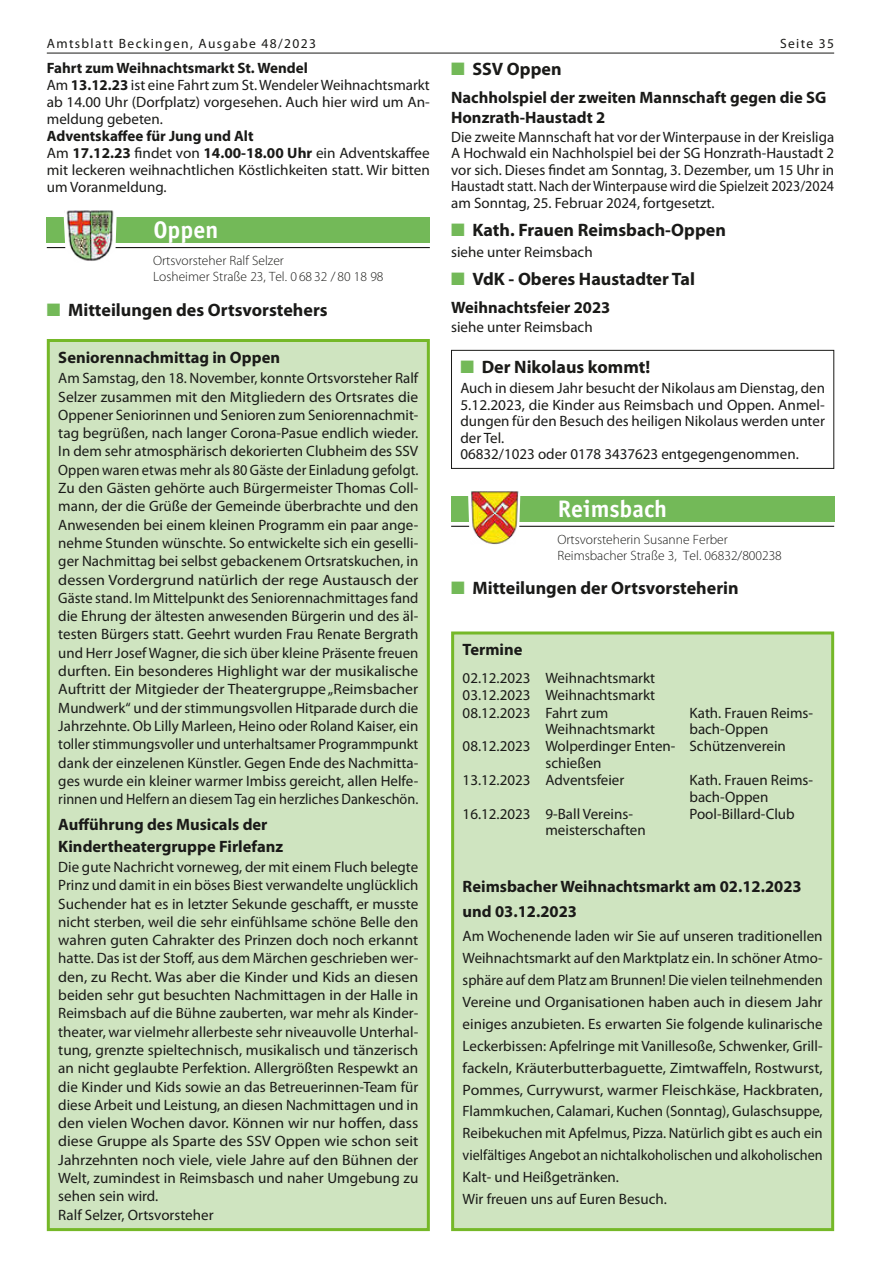
<style>
.page{position:relative;width:881px;height:1263px;background:#fff}
.page>*{position:absolute;margin:0;border:0;box-sizing:border-box;transform-origin:0 0}
.t1{font:700 24px "Officina Sans LT";color:#fff}
.t2{font:700 18px "Myriad Pro";color:#1a1a18}
.t3{font:700 16.5px/19.8px "Myriad Pro";color:#1a1a18}
.t4{font:15px/18.3px "Myriad Pro";color:#1a1a18}
.t5{font:300 13.5px/16.2px "Myriad Pro";color:#1a1a18}
.t6{font:13.5px "Myriad Pro";letter-spacing:.1em;color:#1a1a18}
.s1{color:#73b958}
.s2{font-weight:700}
</style>
<div class="page">
<hr style="left:47px;top:53px;width:786px;height:1px;background:#1a1a18">
<div style="left:451px;top:350px;width:382px;height:119px;border:1px solid #1a1a18"></div>
<div style="left:451px;top:497px;width:382px;height:25px;background:#73b958"></div>
<hr style="left:451px;top:526px;width:382px;height:1px;background:#1a1a18">
<svg style="left:468px;top:491px;width:52px;height:36px"></svg>
<img style="left:470px;top:491px;width:48px;height:53px">
<div style="left:47px;top:217px;width:382px;height:26px;background:#73b958"></div>
<hr style="left:47px;top:247px;width:382px;height:1px;background:#1a1a18">
<svg style="left:63px;top:217px;width:54px;height:32px"></svg>
<img style="left:64px;top:210px;width:52px;height:51px">
<div style="left:48px;top:340px;width:380px;height:889px;background:#cfe4c0"></div>
<div style="left:47px;top:339px;width:382px;height:892px;border:3px solid #75b828"></div>
<div style="left:452px;top:633px;width:380px;height:596px;background:#cfe4c0"></div>
<div style="left:451px;top:631px;width:382px;height:600px;border:3px solid #75b828"></div>
<p class="t6" style="left:47px;top:35px;width:270px">Amtsblatt Beckingen, Ausgabe 48/2023</p>
<p class="t6" style="left:779px;top:35px;width:55px">Seite 35</p>
<p class="t2" style="left:451px;top:57px;width:112px"><span class="s1">■</span> SSV Oppen</p>
<p class="t3" style="left:451px;top:87px;width:376px">Nachholspiel der zweiten Mannschaft gegen die SG<br>Honzrath-Haustadt 2</p>
<p class="t4" style="left:451px;top:128px;width:384px;line-height:16.5px;text-align:justify">Die zweite Mannschaft hat vor der Winterpause in der Kreisliga A Hochwald ein Nachholspiel bei der SG Honzrath-Haustadt 2 vor sich. Dieses findet am Sonntag, 3. Dezember, um 15 Uhr in Haustadt statt. Nach der Winterpause wird die Spielzeit 2023/2024 am Sonntag, 25. Februar 2024, fortgesetzt.</p>
<p class="t2" style="left:451px;top:218px;width:276px"><span class="s1">■</span> Kath. Frauen Reimsbach-Oppen</p>
<p class="t4" style="left:451px;top:242px;width:143px">siehe unter Reimsbach</p>
<p class="t2" style="left:451px;top:267px;width:245px"><span class="s1">■</span> VdK - Oberes Haustadter Tal</p>
<p class="t3" style="left:451px;top:297px;width:161px">Weihnachtsfeier 2023</p>
<p class="t4" style="left:451px;top:317px;width:143px">siehe unter Reimsbach</p>
<p class="t2" style="left:460px;top:355px;width:191px"><span class="s1">■</span> Der Nikolaus kommt!</p>
<p class="t4" style="left:460px;top:380px;width:366px;line-height:16.5px">Auch in diesem Jahr besucht der Nikolaus am Dienstag, den 5.12.2023, die Kinder aus Reimsbach und Oppen. Anmel&shy;dungen für den Besuch des heiligen Nikolaus werden unter der Tel.<br>06832/1023 oder 0178 3437623 entgegengenommen.</p>
<p class="t4" style="left:47px;top:59px;width:384px;line-height:17.1px"><span class="s2">Fahrt zum Weihnachtsmarkt St. Wendel<br></span>Am <span class="s2">13.12.23</span> ist eine Fahrt zum St. Wendeler Weihnachtsmarkt ab 14.00 Uhr (Dorfplatz) vorgesehen. Auch hier wird um An&shy;meldung gebeten.</p>
<p class="t4" style="left:47px;top:127px;width:384px;line-height:17.1px"><span class="s2">Adventskaffee für Jung und Alt<br></span>Am <span class="s2">17.12.23</span> findet von <span class="s2">14.00-18.00 Uhr</span> ein Adventskaffee mit leckeren weihnachtlichen Köstlichkeiten statt. Wir bitten um Voranmeldung.</p>
<h1 class="t1" style="left:153px;top:215px;width:66px">Oppen</h1>
<p class="t5" style="left:153px;top:252px;width:232px">Ortsvorsteher Ralf Selzer<br>Losheimer Straße 23, Tel. 0 68 32 / 80 18 98</p>
<p class="t2" style="left:47px;top:298px;width:282px"><span class="s1">■</span> Mitteilungen des Ortsvorstehers</p>
<p class="t3" style="left:58px;top:347px;width:223px">Seniorennachmittag in Oppen</p>
<p class="t4" style="left:58px;top:369px;width:361px;text-align:justify">Am Samstag, den 18. November, konnte Ortsvorsteher Ralf Selzer zusammen mit den Mitgliedern des Ortsrates die Oppener Seniorinnen und Senioren zum Seniorennachmit&shy;tag begrüßen, nach langer Corona-Pasue endlich wieder.<br>In dem sehr atmosphärisch dekorierten Clubheim des SSV Oppen waren etwas mehr als 80 Gäste der Einladung gefolgt.<br>Zu den Gästen gehörte auch Bürgermeister Thomas Coll&shy;mann, der die Grüße der Gemeinde überbrachte und den Anwesenden bei einem kleinen Programm ein paar ange&shy;nehme Stunden wünschte. So entwickelte sich ein geselli&shy;ger Nachmittag bei selbst gebackenem Ortsratskuchen, in dessen Vordergrund natürlich der rege Austausch der Gäste stand. Im Mittelpunkt des Seniorennachmittages fand die Ehrung der ältesten anwesenden Bürgerin und des äl&shy;testen Bürgers statt. Geehrt wurden Frau Renate Bergrath und Herr Josef Wagner, die sich über kleine Präsente freuen durften. Ein besonderes Highlight war der musikalische Auftritt der Mitgieder der Theatergruppe „Reimsbacher Mundwerk“ und der stimmungsvollen Hitparade durch die Jahrzehnte. Ob Lilly Marleen, Heino oder Roland Kaiser, ein toller stimmungsvoller und unterhaltsamer Programmpunkt dank der einzelenen Künstler. Gegen Ende des Nachmitta&shy;ges wurde ein kleiner warmer Imbiss gereicht, allen Helfe&shy;rinnen und Helfern an diesem Tag ein herzliches Dankeschön.</p>
<p class="t3" style="left:58px;top:813px;width:226px;line-height:21.6px">Aufführung des Musicals der<br>Kindertheatergruppe Firlefanz</p>
<p class="t4" style="left:58px;top:857px;width:361px">Die gute Nachricht vorneweg, der mit einem Fluch belegte Prinz und damit in ein böses Biest verwandelte unglücklich Suchender hat es in letzter Sekunde geschafft, er musste nicht sterben, weil die sehr einfühlsame schöne Belle den wahren guten Cahrakter des Prinzen doch noch erkannt hatte. Das ist der Stoff, aus dem Märchen geschrieben wer&shy;den, zu Recht. Was aber die Kinder und Kids an diesen beiden sehr gut besuchten Nachmittagen in der Halle in Reimsbach auf die Bühne zauberten, war mehr als Kinder&shy;theater, war vielmehr allerbeste sehr niveauvolle Unterhal&shy;tung, grenzte spieltechnisch, musikalisch und tänzerisch an nicht geglaubte Perfektion. Allergrößten Respewkt an die Kinder und Kids sowie an das Betreuerinnen-Team für diese Arbeit und Leistung, an diesen Nachmittagen und in den vielen Wochen davor. Können wir nur hoffen, dass diese Gruppe als Sparte des SSV Oppen wie schon seit Jahrzehnten noch viele, viele Jahre auf den Bühnen der Welt, zumindest in Reimsbasch und naher Umgebung zu sehen sein wird.<br>Ralf Selzer, Ortsvorsteher</p>
<h1 class="t1" style="left:557px;top:494px;width:111px">Reimsbach</h1>
<p class="t5" style="left:557px;top:531px;width:226px">Ortsvorsteherin Susanne Ferber<br>Reimsbacher Straße 3, Tel. 06832/800238</p>
<p class="t2" style="left:451px;top:576px;width:289px"><span class="s1">■</span> Mitteilungen der Ortsvorsteherin</p>
<p class="t3" style="left:462px;top:639px;width:61px">Termine</p>
<p class="t4" style="left:462px;top:669px;width:194px">02.12.2023 Weihnachtsmarkt</p>
<p class="t4" style="left:462px;top:686px;width:194px">03.12.2023 Weihnachtsmarkt</p>
<p class="t4" style="left:462px;top:703px;width:147px">08.12.2023 Fahrt zum</p>
<p class="t4" style="left:545px;top:720px;width:111px">Weihnachtsmarkt</p>
<p class="t4" style="left:689px;top:704px;width:125px;line-height:16.5px">Kath. Frauen Reims&shy;bach-Oppen</p>
<p class="t4" style="left:462px;top:738px;width:214px;line-height:16.5px;text-align:center">08.12.2023 Wolperdinger Enten&shy;schießen</p>
<p class="t4" style="left:689px;top:737px;width:98px">Schützenverein</p>
<p class="t4" style="left:462px;top:771px;width:163px">13.12.2023 Adventsfeier</p>
<p class="t4" style="left:689px;top:772px;width:125px;line-height:16.5px">Kath. Frauen Reims&shy;bach-Oppen</p>
<p class="t4" style="left:545px;top:805px;width:102px;line-height:16.5px;text-indent:-83px">16.12.2023 9-Ball Vereins&shy;meisterschaften</p>
<p class="t4" style="left:689px;top:804px;width:107px">Pool-Billard-Club</p>
<p class="t3" style="left:462px;top:873px;width:340px;line-height:25.2px">Reimsbacher Weihnachtsmarkt am 02.12.2023 und 03.12.2023</p>
<p class="t4" style="left:462px;top:925px;width:361px;line-height:21.9px">Am Wochenende laden wir Sie auf unseren traditionellen Weihnachtsmarkt auf den Marktplatz ein. In schöner Atmo&shy;sphäre auf dem Platz am Brunnen! Die vielen teilnehmenden Vereine und Organisationen haben auch in diesem Jahr einiges anzubieten. Es erwarten Sie folgende kulinarische Leckerbissen: Apfelringe mit Vanillesoße, Schwenker, Grill&shy;fackeln, Kräuterbutterbaguette, Zimtwaffeln, Rostwurst, Pommes, Currywurst, warmer Fleischkäse, Hackbraten, Flammkuchen, Calamari, Kuchen (Sonntag), Gulaschsuppe, Reibekuchen mit Apfelmus, Pizza. Natürlich gibt es auch ein vielfältiges Angebot an nichtalkoholischen und alkoholischen Kalt- und Heißgetränken.<br>Wir freuen uns auf Euren Besuch.</p>
</div>
